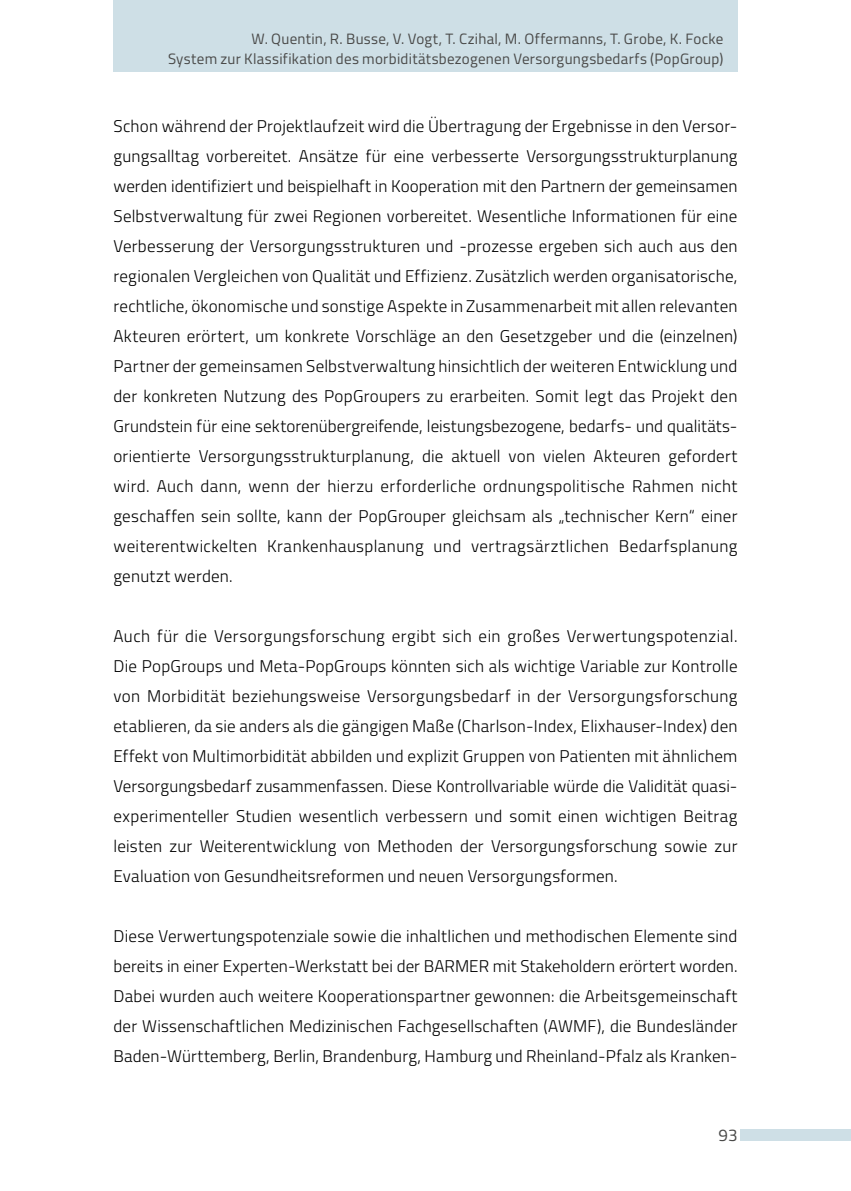
<style>
.page{position:relative;width:851px;height:1191px;background:#fff}
.page>*{position:absolute;margin:0;border:0;box-sizing:border-box;transform-origin:0 0}
.t1{font:300 17px/30px "Titillium";letter-spacing:.015em;color:#000;text-align:justify}
.t2{font:17px "Titillium";color:#4a4a49}
.t3{font:15px/20px "Titillium";letter-spacing:.02em;color:#4a4a49;text-align:right}
</style>
<div class="page">
<div style="left:113px;top:0;width:624px;height:71px;background:#cedfe6"></div>
<div style="left:740px;top:1129px;width:110px;height:11px;background:#cedfe6"></div>
<p class="t3" style="left:168px;top:28px;width:556px">W. Quentin, R. Busse, V. Vogt, T. Czihal, M. Offermanns, T. Grobe, K. Focke<br>System zur Klassifikation des morbiditätsbezogenen Versorgungsbedarfs (PopGroup)</p>
<p class="t1" style="left:113px;top:110px;width:625px;text-align:left">Schon während der Projektlaufzeit wird die Übertragung der Ergebnisse in den Versor&shy;gungsalltag vorbereitet. Ansätze für eine verbesserte Versorgungsstrukturplanung werden identifiziert und beispielhaft in Kooperation mit den Partnern der gemeinsamen Selbstverwaltung für zwei Regionen vorbereitet. Wesentliche Informationen für eine Verbesserung der Versorgungsstrukturen und -prozesse ergeben sich auch aus den regionalen Vergleichen von Qualität und Effizienz. Zusätzlich werden organisatorische, rechtliche, ökonomische und sonstige Aspekte in Zusammenarbeit mit allen relevanten Akteuren erörtert, um konkrete Vorschläge an den Gesetzgeber und die (einzelnen)<br>Partner der gemeinsamen Selbstverwaltung hinsichtlich der weiteren Entwicklung und der konkreten Nutzung des PopGroupers zu erarbeiten. Somit legt das Projekt den Grundstein für eine sektorenübergreifende, leistungsbezogene, bedarfs- und qualitäts&shy;orientierte Versorgungsstrukturplanung, die aktuell von vielen Akteuren gefordert wird. Auch dann, wenn der hierzu erforderliche ordnungspolitische Rahmen nicht geschaffen sein sollte, kann der PopGrouper gleichsam als „technischer Kern“ einer weiterentwickelten Krankenhausplanung und vertragsärztlichen Bedarfsplanung genutzt werden.</p>
<p class="t1" style="left:113px;top:620px;width:625px">Auch für die Versorgungsforschung ergibt sich ein großes Verwertungspotenzial.<br>Die PopGroups und Meta-PopGroups könnten sich als wichtige Variable zur Kontrolle von Morbidität beziehungsweise Versorgungsbedarf in der Versorgungsforschung etablieren, da sie anders als die gängigen Maße (Charlson-Index, Elixhauser-Index) den Effekt von Multimorbidität abbilden und explizit Gruppen von Patienten mit ähnlichem Versorgungsbedarf zusammenfassen. Diese Kontrollvariable würde die Validität quasi&shy;experimenteller Studien wesentlich verbessern und somit einen wichtigen Beitrag leisten zur Weiterentwicklung von Methoden der Versorgungsforschung sowie zur Evaluation von Gesundheitsreformen und neuen Versorgungsformen.</p>
<p class="t1" style="left:113px;top:920px;width:625px">Diese Verwertungspotenziale sowie die inhaltlichen und methodischen Elemente sind bereits in einer Experten-Werkstatt bei der BARMER mit Stakeholdern erörtert worden.<br>Dabei wurden auch weitere Kooperationspartner gewonnen: die Arbeitsgemeinschaft der Wissenschaftlichen Medizinischen Fachgesellschaften (AWMF), die Bundesländer Baden-Württemberg, Berlin, Brandenburg, Hamburg und Rheinland-Pfalz als Kranken-</p>
<p class="t2" style="left:718px;top:1122px;width:20px">93</p>
</div>
